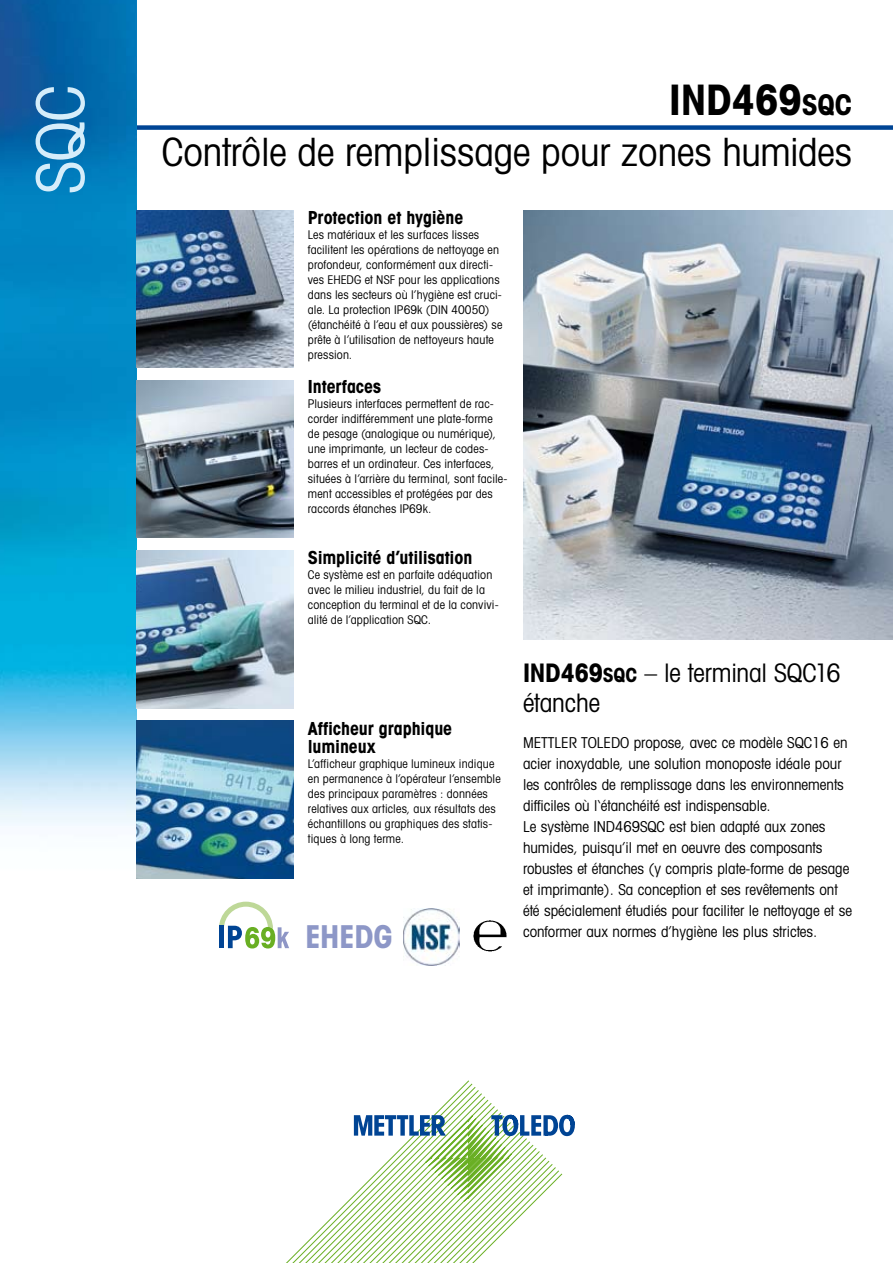
<style>
.page{position:relative;width:893px;height:1263px;background:#fff}
.page>*{position:absolute;margin:0;border:0;box-sizing:border-box;transform-origin:0 0}
.t1{font:condensed 66px "Avant Garde";color:#d5edfa}
.t2{font:700 condensed 42px "Avant Garde";color:#000}
.t3{font:condensed 39px "Avant Garde";color:#000}
.t4{font:700 condensed 31.5px "Avant Garde";letter-spacing:-.015em;color:#8d97c7}
.t5{font:condensed 25.5px/30px "Avant Garde";letter-spacing:-.005em;color:#000}
.t6{font:700 condensed 18px/18px "Avant Garde";letter-spacing:-.005em;color:#000}
.t7{font:condensed 15px/21px "Avant Garde";color:#000}
.t8{font:condensed 12px/15px "Avant Garde";letter-spacing:.015em;color:#000}
.s1{font-size:28.5px}
.s2{font-weight:700}
.s3{font-weight:700;font-size:19.5px}
</style>
<div class="page">
<div style="left:111px;top:125px;width:782px;height:5px;background:#004595"></div>
<img style="left:0;top:0;width:136px;height:827px">
<svg style="left:286px;top:1080px;width:249px;height:183px"></svg>
<svg style="left:354px;top:1115px;width:221px;height:87px"></svg>
<img style="left:136px;top:210px;width:157px;height:158px">
<img style="left:136px;top:381px;width:157px;height:157px">
<img style="left:136px;top:551px;width:157px;height:157px">
<img style="left:136px;top:721px;width:157px;height:157px">
<svg style="left:219px;top:902px;width:70px;height:46px"></svg>
<img style="left:403px;top:909px;width:56px;height:56px">
<img style="left:523px;top:210px;width:370px;height:429px">
<img style="left:473px;top:920px;width:34px;height:32px">
<h1 class="t1" style="left:20px;top:194px;width:110px;rotate:-90deg">SQC</h1>
<h2 class="t2" style="left:669px;top:73px;width:184px">IND469<span class="s1">SQC</span></h2>
<h3 class="t3" style="left:162px;top:128px;width:692px">Contrôle de remplissage pour zones humides</h3>
<h3 class="t6" style="left:308px;top:208px;width:157px">Protection et hygiène</h3>
<p class="t8" style="left:308px;top:227px;width:196px">Les matériaux et les surfaces lisses facilitent les opérations de nettoyage en profondeur, conformément aux directi&shy;ves EHEDG et NSF pour les applications dans les secteurs où l’hygiène est cruci&shy;ale. La protection IP69k (DIN 40050) (étanchéité à l’eau et aux poussières) se prête à l’utilisation de nettoyeurs haute pression.</p>
<h3 class="t6" style="left:308px;top:377px;width:75px">Interfaces</h3>
<p class="t8" style="left:308px;top:396px;width:201px">Plusieurs interfaces permettent de rac&shy;corder indifféremment une plate-forme<br>de pesage (analogique ou numérique), une imprimante, un lecteur de codes&shy;barres et un ordinateur. Ces interfaces, situées à l’arrière du terminal, sont facile&shy;ment accessibles et protégées par des raccords étanches IP69k.</p>
<h3 class="t6" style="left:308px;top:548px;width:166px">Simplicité d’utilisation</h3>
<p class="t8" style="left:308px;top:566px;width:192px">Ce système est en parfaite adéquation avec le milieu industriel, du fait de la conception du terminal et de la convivi&shy;alité de l’application SQC.</p>
<h3 class="t6" style="left:308px;top:719px;width:146px">Afficheur graphique lumineux</h3>
<p class="t8" style="left:308px;top:756px;width:194px">L’afficheur graphique lumineux indique en permanence à l’opérateur l’ensemble des principaux paramètres : données relatives aux articles, aux résultats des échantillons ou graphiques des statis&shy;tiques à long terme.</p>
<h3 class="t4" style="left:305px;top:916px;width:89px">EHEDG</h3>
<h3 class="t5" style="left:523px;top:657px;width:319px"><span class="s2">IND469</span><span class="s3">SQC</span> – le terminal SQC16 étanche</h3>
<p class="t7" style="left:523px;top:732px;width:331px">METTLER TOLEDO propose, avec ce modèle SQC16 en acier inoxydable, une solution monoposte idéale pour les contrôles de remplissage dans les environnements difficiles où l‘étanchéité est indispensable.<br>Le système IND469SQC est bien adapté aux zones humides, puisqu’il met en oeuvre des composants robustes et étanches (y compris plate-forme de pesage et imprimante). Sa conception et ses revêtements ont été spécialement étudiés pour faciliter le nettoyage et se conformer aux normes d’hygiène les plus strictes.</p>
</div>
